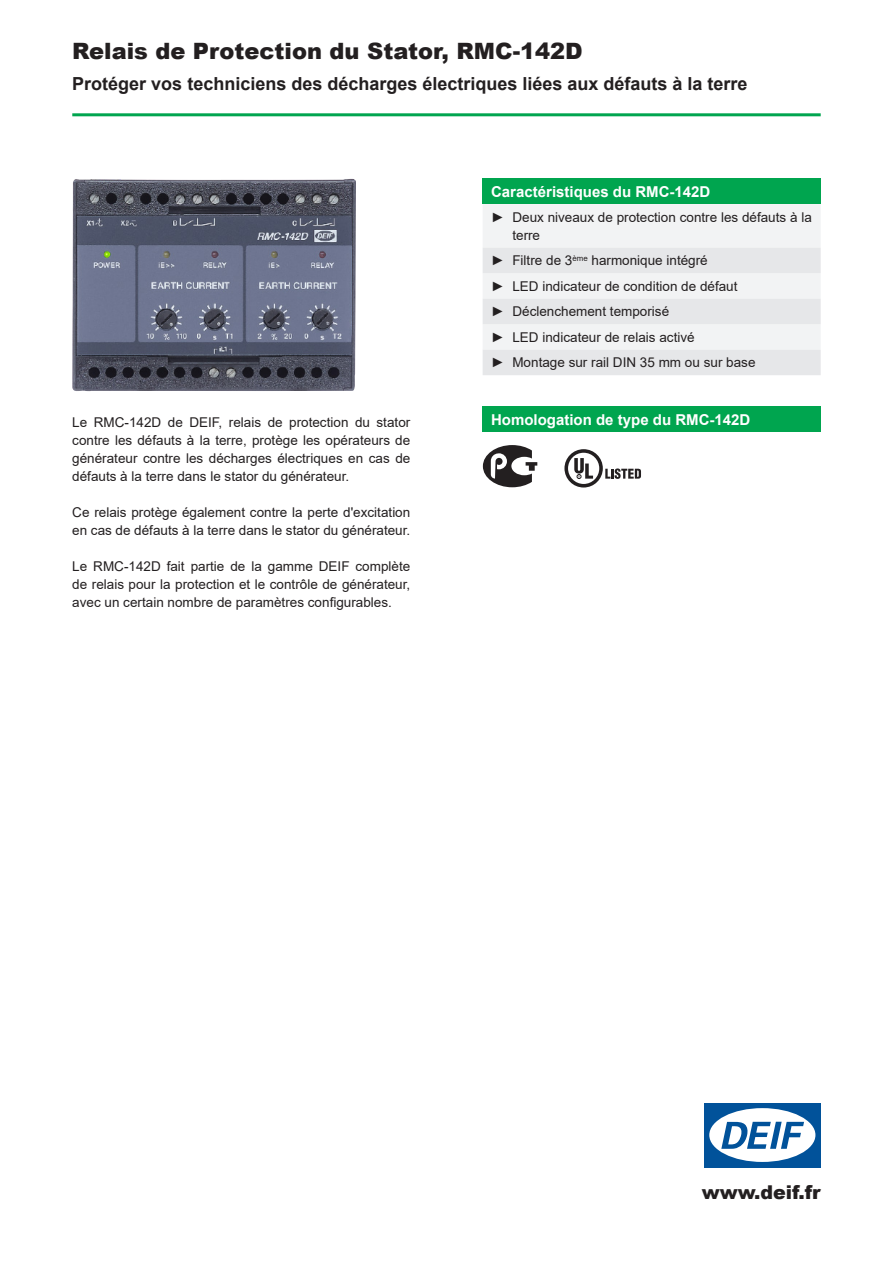
<style>
.page{position:relative;width:893px;height:1263px;background:#fff}
.page>*{position:absolute;margin:0;border:0;box-sizing:border-box;transform-origin:0 0}
.t1{font:900 22.5px "Arial";color:#231f20}
.t2{font:900 19.05px "Arial";color:#231f20}
.t3{font:700 18px "Arial";color:#231f20}
.t4{font:700 15px "Arial";color:#fff}
.t5{font:13.5px/18px "Arial";color:#231f20}
</style>
<div class="page">
<hr style="left:72px;top:113px;width:749px;height:3px;background:#00a54f">
<img style="left:72px;top:178px;width:284px;height:214px">
<div style="left:483px;top:179px;width:338px;height:25px;background:#00a54f"></div>
<div style="left:483px;top:204px;width:338px;height:44px;background:#f2f3f4"></div>
<svg style="left:483px;top:248px;width:338px;height:127px"></svg>
<div style="left:483px;top:407px;width:338px;height:25px;background:#00a54f"></div>
<svg style="left:483px;top:445px;width:54px;height:42px"></svg>
<svg style="left:564px;top:449px;width:77px;height:38px"></svg>
<div style="left:704px;top:1103px;width:117px;height:64px;background:#01529a"></div>
<div style="left:709px;top:1108px;width:106px;height:54px;background:#fff;border-radius:50%"></div>
<svg style="left:721px;top:1122px;width:83px;height:27px"></svg>
<h1 class="t1" style="left:72px;top:34px;width:512px">Relais de Protection du Stator, RMC-142D</h1>
<h3 class="t3" style="left:72px;top:71px;width:677px">Protéger vos techniciens des décharges électriques liées aux défauts à la terre</h3>
<p class="t5" style="left:72px;top:413px;width:340px;text-align:justify">Le RMC-142D de DEIF, relais de protection du stator contre les défauts à la terre, protège les opérateurs de générateur contre les décharges électriques en cas de défauts à la terre dans le stator du générateur.</p>
<p class="t5" style="left:72px;top:503px;width:340px">Ce relais protège également contre la perte d'excitation en cas de défauts à la terre dans le stator du générateur.</p>
<p class="t5" style="left:72px;top:557px;width:340px;text-align:justify">Le RMC-142D fait partie de la gamme DEIF complète de relais pour la protection et le contrôle de générateur, avec un certain nombre de paramètres configurables.</p>
<p class="t4" style="left:491px;top:181px;width:221px">Caractéristiques du RMC-142D</p>
<p class="t5" style="left:512px;top:208px;width:301px;text-indent:-21px">► Deux niveaux de protection contre les défauts à la terre</p>
<p class="t5" style="left:491px;top:248px;width:266px;line-height:25.5px">► Filtre de 3<sup>ème</sup> harmonique intégré<br>► LED indicateur de condition de défaut<br>► Déclenchement temporisé<br>► LED indicateur de relais activé<br>► Montage sur rail DIN 35 mm ou sur base</p>
<p class="t4" style="left:491px;top:409px;width:261px">Homologation de type du RMC-142D</p>
<h2 class="t2" style="left:702px;top:1178px;width:120px">www.deif.fr</h2>
</div>
